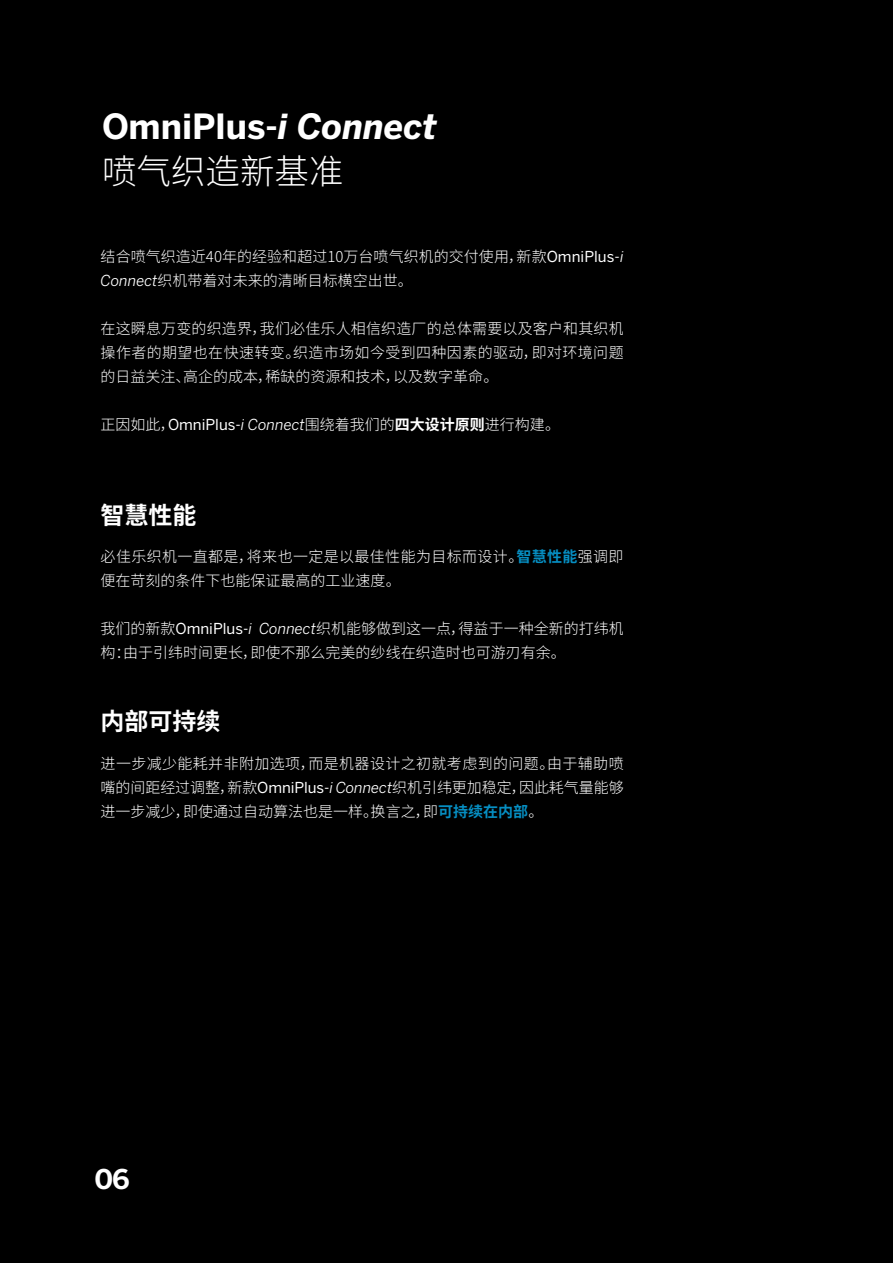
<style>
.page{position:relative;width:893px;height:1263px;background:#000}
.page>*{position:absolute;margin:0;border:0;box-sizing:border-box;transform-origin:0 0}
.t1{font:700 34.5px "Benton Sans";color:#fff}
.t2{font:300 34.5px "Source Han Sans CN";color:#fff}
.t3{font:700 27px "Benton Sans";color:#fff}
.t4{font:700 24px "Source Han Sans CN";color:#fff}
.t5{font:300 15px/24px "Source Han Sans CN";color:#fff}
.t6{font:300 15px/24px "Source Han Sans CN";letter-spacing:.025em;color:#fff}
.s1{font-style:italic}
.s2{font-family:"Benton Sans";font-weight:400}
.s3{font-family:"Benton Sans";font-weight:400;font-style:italic}
.s4{font-weight:700}
.s5{font-weight:700;color:#068ec2}
</style>
<div class="page">
<h1 class="t1" style="left:102px;top:105px;width:337px">OmniPlus-<span class="s1">i Connect</span></h1>
<h1 class="t2" style="left:102px;top:151px;width:243px">喷气织造新基准</h1>
<p class="t5" style="left:101px;top:244px;width:524px">结合喷气织造近40年的经验和超过10万台喷气织机的交付使用，新款<span class="s2">OmniPlus-</span><span class="s3">i<br>Connect</span>织机带着对未来的清晰目标横空出世。</p>
<p class="t5" style="left:101px;top:316px;width:525px;text-align:justify">在这瞬息万变的织造界，我们必佳乐人相信织造厂的总体需要以及客户和其织机操作者的期望也在快速转变。织造市场如今受到四种因素的驱动，即对环境问题的日益关注、高企的成本，稀缺的资源和技术，以及数字革命。</p>
<p class="t5" style="left:101px;top:412px;width:461px">正因如此，<span class="s2">OmniPlus-</span><span class="s3">i Connect</span>围绕着我们的<span class="s4">四大设计原则</span>进行构建。</p>
<h3 class="t4" style="left:101px;top:501px;width:98px">智慧性能</h3>
<p class="t6" style="left:101px;top:544px;width:524px">必佳乐织机一直都是，将来也一定是以最佳性能为目标而设计。<span class="s5">智慧性能</span>强调即便在苛刻的条件下也能保证最高的工业速度。</p>
<p class="t5" style="left:101px;top:616px;width:524px">我们的新款<span class="s2">OmniPlus-</span><span class="s3">i Connect</span>织机能够做到这一点，得益于一种全新的打纬机构：由于引纬时间更长，即使不那么完美的纱线在织造时也可游刃有余。</p>
<h3 class="t4" style="left:101px;top:707px;width:122px">内部可持续</h3>
<p class="t5" style="left:101px;top:751px;width:524px;text-align:justify">进一步减少能耗并非附加选项，而是机器设计之初就考虑到的问题。由于辅助喷嘴的间距经过调整，新款<span class="s2">OmniPlus-</span><span class="s3">i Connect</span>织机引纬更加稳定，因此耗气量能够进一步减少，即使通过自动算法也是一样。换言之，即<span class="s5">可持续在内部</span>。</p>
<h2 class="t3" style="left:95px;top:1163px;width:37px">06</h2>
</div>
